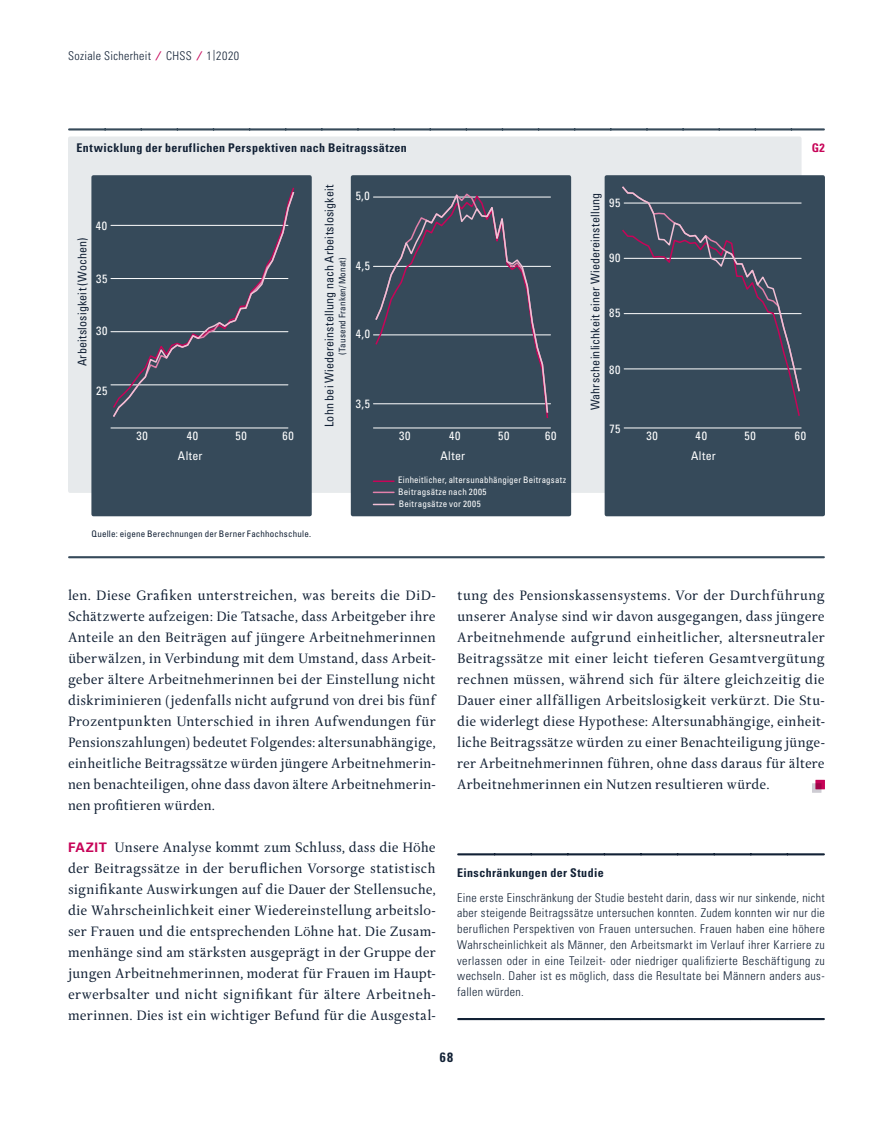
<style>
.page{position:relative;width:893px;height:1127px;background:#fff}
.page>*{position:absolute;margin:0;border:0;box-sizing:border-box;transform-origin:0 0}
._02a_Zwischentitel_H{font:14.7px/21px "Delicato Pro";color:#122135;text-align:justify}
._03_Grundtext{font:14.7px/21px "Delicato Pro";letter-spacing:-.005em;color:#122135;text-align:justify}
.t1{font:700 condensed 13.5px "Univers LT Std";color:#122135}
._08_Kasten_Grundtext{font:300 condensed 12px/15.8px "Univers LT Std";letter-spacing:.03em;color:#122135;text-align:justify}
._08_Tabelle_Legende{font:condensed 12px "Univers LT Std";letter-spacing:.01em;color:#122135}
._08_Tabelle_Grafik_T{font:700 condensed 12px "Univers LT Std";letter-spacing:.035em;color:#122135}
._08_Tabelle_Legende-2{font:condensed 12px "Univers LT Std";letter-spacing:.05em;color:#fff}
._08_Tabelle_rechts_n{font:condensed 12px "Univers LT Std";letter-spacing:.05em;color:#fff}
._08_Kasten_Titel{font:700 condensed 12px "Univers LT Std";letter-spacing:.035em;color:#122135}
._08_Tabelle_Grafik_T-2{font:700 condensed 12px "Univers LT Std";color:#c70458}
._08_Tabelle_Legende-3{font:condensed 9px "Univers LT Std";letter-spacing:.025em;color:#fff}
._08_Quellenangabe{font:condensed 9px "Univers LT Std";letter-spacing:.02em;color:#122135}
._08_Tabelle_Legende-4{font:condensed 9px "Univers LT Std";letter-spacing:.025em;color:#122135}
.s1{font-weight:700;font-stretch:normal;color:#c70458}
.s2{font-size:10.8px}
.s3{font-family:"Univers LT Std";font-weight:700;font-size:13.2px;color:#c70458}
</style>
<div class="page">
<div style="left:68px;top:136px;width:733px;height:357px;background:#e7eaec;border-radius:2px"></div>
<div style="left:351px;top:175px;width:220px;height:341px;background:#364a5a;border-radius:2px"></div>
<div style="left:605px;top:175px;width:220px;height:341px;background:#364a5a;border-radius:2px"></div>
<div style="left:91px;top:175px;width:221px;height:341px;background:#364a5a;border-radius:2px"></div>
<svg style="left:69px;top:128px;width:755px;height:2px;background:#5a6a77"></svg>
<hr style="left:624px;top:428px;width:177px;height:1px;background:#fff">
<hr style="left:111px;top:225px;width:177px;height:1px;background:#fff">
<hr style="left:111px;top:278px;width:177px;height:1px;background:#fff">
<hr style="left:111px;top:331px;width:177px;height:1px;background:#fff">
<hr style="left:111px;top:384px;width:177px;height:1px;background:#fff">
<hr style="left:111px;top:428px;width:177px;height:1px;background:#fff">
<hr style="left:373px;top:197px;width:177px;height:1px;background:#fff">
<hr style="left:373px;top:266px;width:177px;height:1px;background:#fff">
<hr style="left:373px;top:334px;width:177px;height:1px;background:#fff">
<hr style="left:373px;top:403px;width:177px;height:1px;background:#fff">
<hr style="left:373px;top:428px;width:177px;height:1px;background:#fff">
<hr style="left:373px;top:480px;width:21px;height:2px;background:#c70458">
<svg style="left:373px;top:492px;width:21px;height:1px"></svg>
<svg style="left:373px;top:504px;width:21px;height:1px"></svg>
<svg style="left:374px;top:193px;width:175px;height:225px"></svg>
<svg style="left:622px;top:186px;width:179px;height:230px"></svg>
<svg style="left:112px;top:190px;width:183px;height:227px"></svg>
<svg style="left:812px;top:783px;width:9px;height:10px"></svg>
<svg style="left:815px;top:780px;width:10px;height:9px"></svg>
<svg style="left:458px;top:853px;width:366px;height:2px"></svg>
<svg style="left:458px;top:1018px;width:366px;height:2px"></svg>
<hr style="left:69px;top:556px;width:755px;height:2px;background:#364a5a">
<p class="_08_Kasten_Grundtext" style="left:68px;top:48px;width:173px">Soziale Sicherheit <span class="s1">⁄</span> CHSS <span class="s1">⁄</span> 1<span class="s2">|</span>2020</p>
<p class="_08_Tabelle_Grafik_T" style="left:77px;top:141px;width:332px">Entwicklung der beruflichen Perspektiven nach Beitragssätzen</p>
<p class="_08_Tabelle_Grafik_T-2" style="left:812px;top:141px;width:15px">G2</p>
<p class="_08_Tabelle_rechts_n" style="left:96px;top:218px;width:13px">40</p>
<p class="_08_Tabelle_Legende" style="left:74px;top:366px;width:131px;rotate:-90deg">Arbeitslosigkeit (Wochen)</p>
<p class="_08_Tabelle_rechts_n" style="left:96px;top:271px;width:13px">35</p>
<p class="_08_Tabelle_rechts_n" style="left:96px;top:323px;width:13px">30</p>
<p class="_08_Tabelle_rechts_n" style="left:96px;top:383px;width:13px">25</p>
<p class="_08_Tabelle_Legende-2" style="left:137px;top:428px;width:13px">30</p>
<p class="_08_Tabelle_Legende-2" style="left:187px;top:428px;width:13px">40</p>
<p class="_08_Tabelle_Legende-2" style="left:236px;top:428px;width:13px">50</p>
<p class="_08_Tabelle_Legende-2" style="left:283px;top:428px;width:13px">60</p>
<p class="_08_Tabelle_Legende-2" style="left:178px;top:448px;width:26px">Alter</p>
<p class="_08_Tabelle_Legende" style="left:322px;top:427px;width:244px;rotate:-90deg">Lohn bei Wiedereinstellung nach Arbeitslosigkeit</p>
<p class="_08_Tabelle_Legende-4" style="left:337px;top:355px;width:99px;rotate:-90deg">(Tausend Franken/Monat)</p>
<p class="_08_Tabelle_rechts_n" style="left:356px;top:188px;width:15px">5,0</p>
<p class="_08_Tabelle_rechts_n" style="left:356px;top:258px;width:16px">4,5</p>
<p class="_08_Tabelle_rechts_n" style="left:356px;top:326px;width:16px">4,0</p>
<p class="_08_Tabelle_rechts_n" style="left:356px;top:396px;width:16px">3,5</p>
<p class="_08_Quellenangabe" style="left:91px;top:528px;width:221px">Quelle: eigene Berechnungen der Berner Fachhochschule.</p>
<p class="_08_Tabelle_Legende-2" style="left:399px;top:428px;width:13px">30</p>
<p class="_08_Tabelle_Legende-2" style="left:449px;top:428px;width:13px">40</p>
<p class="_08_Tabelle_Legende-2" style="left:498px;top:428px;width:13px">50</p>
<p class="_08_Tabelle_Legende-2" style="left:545px;top:428px;width:13px">60</p>
<p class="_08_Tabelle_Legende-3" style="left:398px;top:474px;width:169px">Einheitlicher, altersunabhängiger Beitragsatz</p>
<p class="_08_Tabelle_Legende-3" style="left:398px;top:486px;width:90px">Beitragsätze nach 2005</p>
<p class="_08_Tabelle_Legende-3" style="left:399px;top:498px;width:83px">Beitragsätze vor 2005</p>
<p class="_08_Tabelle_Legende-2" style="left:440px;top:448px;width:26px">Alter</p>
<p class="_08_Tabelle_Legende" style="left:588px;top:410px;width:219px;rotate:-90deg">Wahrscheinlichkeit einer Wiedereinstellung</p>
<p class="_08_Tabelle_rechts_n" style="left:609px;top:195px;width:13px">95</p>
<p class="_08_Tabelle_rechts_n" style="left:609px;top:250px;width:13px">90</p>
<p class="_08_Tabelle_rechts_n" style="left:609px;top:305px;width:13px">85</p>
<p class="_08_Tabelle_rechts_n" style="left:609px;top:362px;width:13px">80</p>
<p class="_08_Tabelle_rechts_n" style="left:609px;top:421px;width:13px">75</p>
<p class="_08_Tabelle_Legende-2" style="left:647px;top:428px;width:13px">30</p>
<p class="_08_Tabelle_Legende-2" style="left:696px;top:428px;width:13px">40</p>
<p class="_08_Tabelle_Legende-2" style="left:745px;top:428px;width:13px">50</p>
<p class="_08_Tabelle_Legende-2" style="left:795px;top:428px;width:13px">60</p>
<p class="_08_Tabelle_Legende-2" style="left:691px;top:448px;width:26px">Alter</p>
<p class="_03_Grundtext" style="left:68px;top:585px;width:369px">len. Diese Grafiken unterstreichen, was bereits die DiD-Schätzwerte aufzeigen: Die Tatsache, dass Arbeitgeber ihre Anteile an den Beiträgen auf jüngere Arbeitnehmerinnen überwälzen, in Verbindung mit dem Umstand, dass Arbeit&shy;geber ältere Arbeitnehmerinnen bei der Einstellung nicht diskriminieren (jedenfalls nicht aufgrund von drei bis fünf Prozentpunkten Unterschied in ihren Aufwendungen für Pensionszahlungen) bedeutet Folgendes: altersunabhängige, einheitliche Beitragssätze würden jüngere Arbeitnehmerin&shy;nen benachteiligen, ohne dass davon ältere Arbeitnehmerin&shy;nen profitieren würden.</p>
<p class="_02a_Zwischentitel_H" style="left:68px;top:837px;width:369px"><span class="s3">FAZIT</span> Unsere Analyse kommt zum Schluss, dass die Höhe der Beitragssätze in der beruflichen Vorsorge statistisch signifikante Auswirkungen auf die Dauer der Stellensuche, die Wahrscheinlichkeit einer Wiedereinstellung arbeitslo&shy;ser Frauen und die entsprechenden Löhne hat. Die Zusam&shy;menhänge sind am stärksten ausgeprägt in der Gruppe der jungen Arbeitnehmerinnen, moderat für Frauen im Haupt&shy;erwerbsalter und nicht signifikant für ältere Arbeitneh&shy;merinnen. Dies ist ein wichtiger Befund für die Ausgestal-</p>
<p class="_02a_Zwischentitel_H" style="left:457px;top:585px;width:369px">tung des Pensionskassensystems. Vor der Durchführung unserer Analyse sind wir davon ausgegangen, dass jüngere Arbeitnehmende aufgrund einheitlicher, altersneutraler Beitragssätze mit einer leicht tieferen Gesamtvergütung rechnen müssen, während sich für ältere gleichzeitig die Dauer einer allfälligen Arbeitslosigkeit verkürzt. Die Stu&shy;die widerlegt diese Hypothese: Altersunabhängige, einheit&shy;liche Beitragssätze würden zu einer Benachteiligung jünge&shy;rer Arbeitnehmerinnen führen, ohne dass daraus für ältere Arbeitnehmerinnen ein Nutzen resultieren würde.</p>
<p class="_08_Kasten_Titel" style="left:457px;top:866px;width:148px">Einschränkungen der Studie</p>
<p class="_08_Kasten_Grundtext" style="left:457px;top:889px;width:369px">Eine erste Einschränkung der Studie besteht darin, dass wir nur sinkende, nicht aber steigende Beitragssätze untersuchen konnten. Zudem konnten wir nur die beruflichen Perspektiven von Frauen untersuchen. Frauen haben eine höhere Wahrscheinlichkeit als Männer, den Arbeitsmarkt im Verlauf ihrer Karriere zu verlassen oder in eine Teilzeit- oder niedriger qualifizierte Beschäftigung zu wechseln. Daher ist es möglich, dass die Resultate bei Männern anders aus&shy;fallen würden.</p>
<p class="t1" style="left:440px;top:1049px;width:15px">68</p>
</div>
